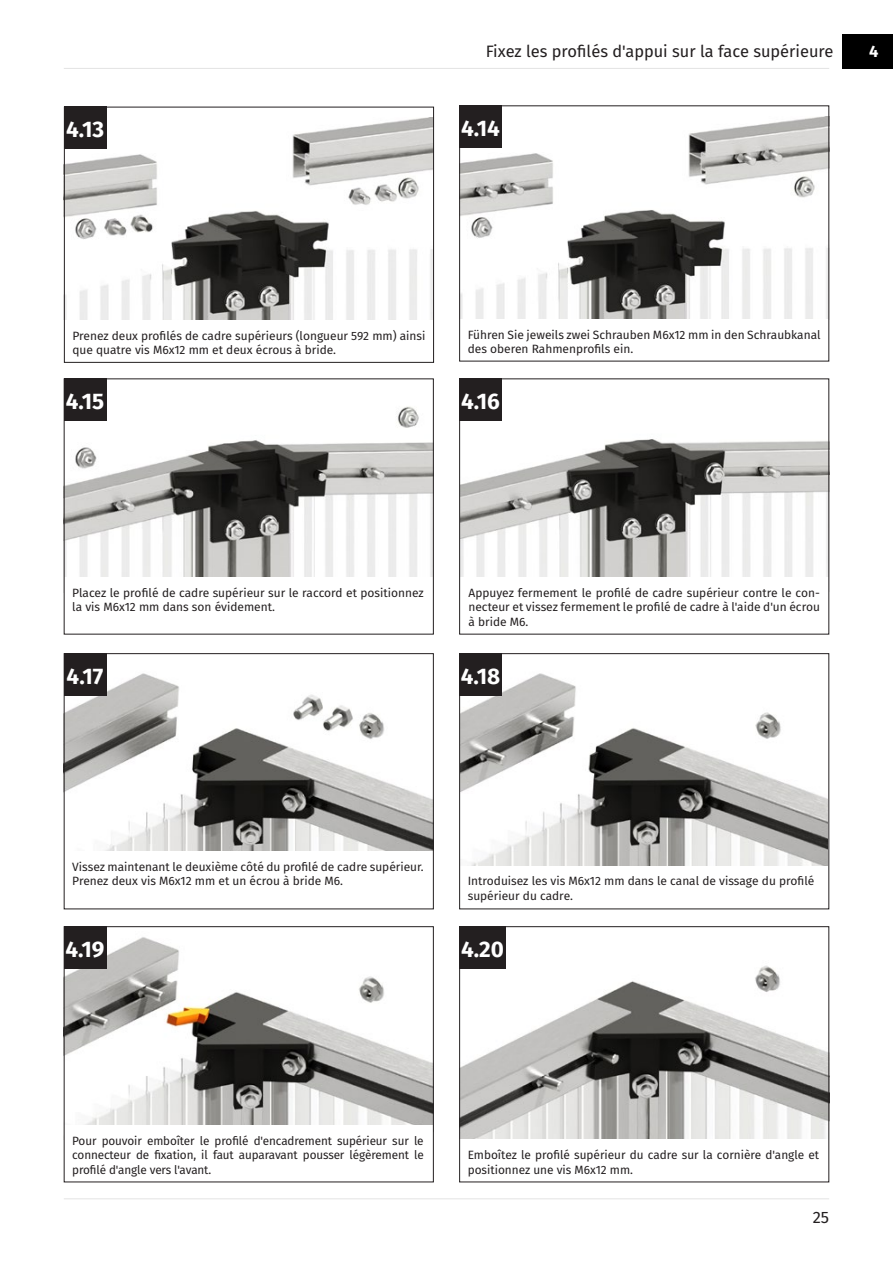
<style>
.page{position:relative;width:893px;height:1263px;background:#fff}
.page>*{position:absolute;margin:0;border:0;box-sizing:border-box;transform-origin:0 0}
.t1{font:700 22.5px "Fira Sans";color:#fff}
.t2{font:16.5px "Fira Sans";color:#231f20}
.t3{font:700 16.5px "Fira Sans";color:#fff}
.t4{font:12px/14.4px "Fira Sans";color:#231f20}
</style>
<div class="page">
<hr style="left:64px;top:1198px;width:765px;height:1px;background:#e3e3e3">
<img style="left:66px;top:380px;width:366px;height:197px">
<img style="left:461px;top:378px;width:369px;height:213px">
<img style="left:66px;top:655px;width:366px;height:196px">
<img style="left:461px;top:673px;width:366px;height:193px">
<img style="left:461px;top:965px;width:366px;height:174px">
<img style="left:66px;top:928px;width:366px;height:197px">
<img style="left:461px;top:117px;width:366px;height:202px">
<img style="left:66px;top:118px;width:366px;height:202px">
<div style="left:842px;top:34px;width:51px;height:34px;background:#000"></div>
<div style="left:460px;top:577px;width:368px;height:57px;background:#fff"></div>
<hr style="left:64px;top:68px;width:765px;height:1px;background:#e3e3e3">
<div style="left:64px;top:107px;width:370px;height:256px;border:1px solid #231f20"></div>
<div style="left:64px;top:107px;width:43px;height:42px;background:#231f20"></div>
<div style="left:459px;top:105px;width:43px;height:43px;background:#231f20"></div>
<div style="left:459px;top:378px;width:43px;height:43px;background:#231f20"></div>
<div style="left:64px;top:378px;width:42px;height:43px;background:#231f20"></div>
<div style="left:459px;top:653px;width:370px;height:256px;border:1px solid #231f20"></div>
<div style="left:459px;top:653px;width:43px;height:43px;background:#231f20"></div>
<div style="left:459px;top:926px;width:370px;height:256px;border:1px solid #231f20"></div>
<div style="left:64px;top:926px;width:370px;height:256px;border:1px solid #231f20"></div>
<div style="left:459px;top:926px;width:47px;height:43px;background:#231f20"></div>
<div style="left:64px;top:926px;width:42px;height:43px;background:#231f20"></div>
<div style="left:64px;top:653px;width:370px;height:256px;border:1px solid #231f20"></div>
<div style="left:64px;top:653px;width:42px;height:43px;background:#231f20"></div>
<p class="t2" style="left:486px;top:38px;width:349px">Fixez les profilés d'appui sur la face supérieure</p>
<p class="t3" style="left:869px;top:37px;width:11px">4</p>
<p class="t1" style="left:66px;top:110px;width:40px">4.13</p>
<p class="t1" style="left:461px;top:109px;width:41px">4.14</p>
<p class="t4" style="left:72px;top:328px;width:354px">Prenez deux profilés de cadre supérieurs (longueur 592 mm) ainsi que quatre vis M6x12 mm et deux écrous à bride.</p>
<p class="t4" style="left:468px;top:327px;width:354px">Führen Sie jeweils zwei Schrauben M6x12 mm in den Schraubkanal des oberen Rahmenprofils ein.</p>
<p class="t1" style="left:66px;top:382px;width:40px">4.15</p>
<p class="t1" style="left:461px;top:382px;width:40px">4.16</p>
<p class="t4" style="left:72px;top:585px;width:353px">Placez le profilé de cadre supérieur sur le raccord et positionnez la vis M6x12 mm dans son évidement.</p>
<p class="t4" style="left:468px;top:585px;width:353px;text-align:justify">Appuyez fermement le profilé de cadre supérieur contre le con&shy;necteur et vissez fermement le profilé de cadre à l'aide d'un écrou à bride M6.</p>
<p class="t1" style="left:67px;top:657px;width:38px">4.17</p>
<p class="t1" style="left:461px;top:657px;width:41px">4.18</p>
<p class="t4" style="left:72px;top:859px;width:352px">Vissez maintenant le deuxième côté du profilé de cadre supérieur.<br>Prenez deux vis M6x12 mm et un écrou à bride M6.</p>
<p class="t4" style="left:468px;top:873px;width:348px">Introduisez les vis M6x12 mm dans le canal de vissage du profilé supérieur du cadre.</p>
<p class="t1" style="left:66px;top:930px;width:40px">4.19</p>
<p class="t1" style="left:461px;top:930px;width:44px">4.20</p>
<p class="t4" style="left:72px;top:1133px;width:353px;text-align:justify">Pour pouvoir emboîter le profilé d'encadrement supérieur sur le connecteur de fixation, il faut auparavant pousser légèrement le profilé d'angle vers l'avant.</p>
<p class="t4" style="left:468px;top:1147px;width:353px">Emboîtez le profilé supérieur du cadre sur la cornière d'angle et positionnez une vis M6x12 mm.</p>
<h2 class="t2" style="left:813px;top:1205px;width:18px">25</h2>
</div>
